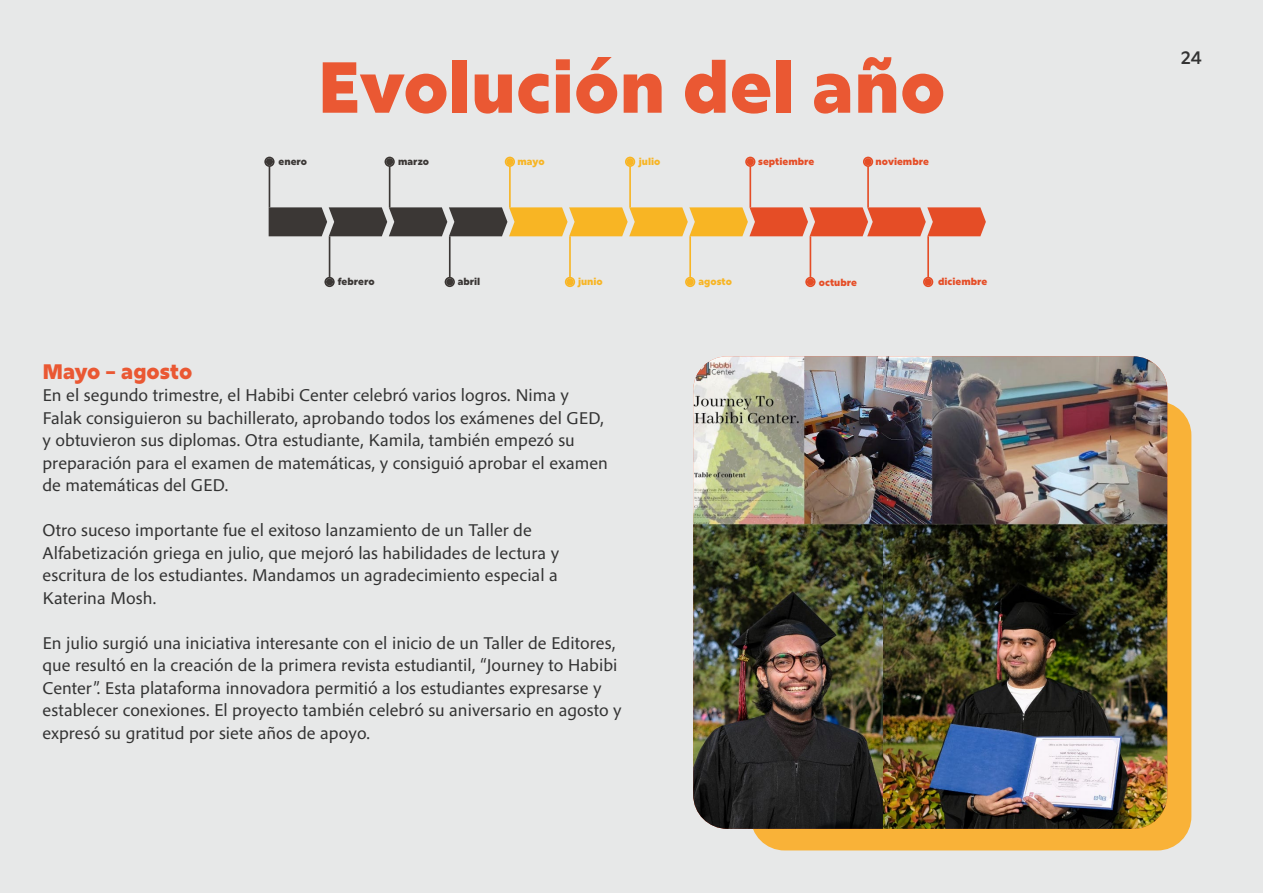
<style>
.page{position:relative;width:1263px;height:893px;background:#e7e8e8}
.page>*{position:absolute;margin:0;border:0;box-sizing:border-box;transform-origin:0 0}
.t1{font:900 72px "Rig Sans";color:#ea5833}
.t2{font:900 21px "Rig Sans";color:#ea5833}
.t3{font:18px/22.5px "Pelago VF";color:#333}
.t4{font:600 18px "Rig Sans";color:#333}
.t5{font:900 9.9px "Rig Sans";color:#e54d26}
.t6{font:900 9.9px "Rig Sans";color:#3b3735}
.t7{font:900 9.9px "Rig Sans";color:#f8b524}
</style>
<div class="page">
<div style="left:750px;top:401px;width:441px;height:449px;background:#f9b238;border-radius:34px"></div>
<img style="left:693px;top:356px;width:474px;height:473px">
<svg style="left:264px;top:157px;width:722px;height:130px"></svg>
<h1 class="t1" style="left:317px;top:43px;width:629px">Evolución del año</h1>
<p class="t6" style="left:279px;top:156px;width:30px">enero</p>
<p class="t6" style="left:398px;top:156px;width:32px">marzo</p>
<p class="t7" style="left:518px;top:156px;width:29px">mayo</p>
<p class="t7" style="left:639px;top:156px;width:23px">julio</p>
<p class="t5" style="left:758px;top:156px;width:58px">septiembre</p>
<p class="t5" style="left:876px;top:156px;width:55px">noviembre</p>
<p class="t6" style="left:338px;top:276px;width:38px">febrero</p>
<p class="t6" style="left:458px;top:276px;width:24px">abril</p>
<p class="t7" style="left:578px;top:276px;width:26px">junio</p>
<p class="t7" style="left:698px;top:276px;width:35px">agosto</p>
<p class="t5" style="left:819px;top:276px;width:40px">octubre</p>
<p class="t5" style="left:938px;top:276px;width:51px">diciembre</p>
<p class="t2" style="left:43px;top:358px;width:151px">Mayo – agosto</p>
<p class="t3" style="left:43px;top:384px;width:567px">En el segundo trimestre, el Habibi Center celebró varios logros. Nima y Falak consiguieron su bachillerato, aprobando todos los exámenes del GED, y obtuvieron sus diplomas. Otra estudiante, Kamila, también empezó su preparación para el examen de matemáticas, y consiguió aprobar el examen de matemáticas del GED.</p>
<p class="t3" style="left:43px;top:519px;width:518px">Otro suceso importante fue el exitoso lanzamiento de un Taller de Alfabetización griega en julio, que mejoró las habilidades de lectura y escritura de los estudiantes. Mandamos un agradecimiento especial a Katerina Mosh.</p>
<p class="t3" style="left:43px;top:631px;width:581px">En julio surgió una iniciativa interesante con el inicio de un Taller de Editores, que resultó en la creación de la primera revista estudiantil, “Journey to Habibi Center”. Esta plataforma innovadora permitió a los estudiantes expresarse y establecer conexiones. El proyecto también celebró su aniversario en agosto y expresó su gratitud por siete años de apoyo.</p>
<p class="t4" style="left:1181px;top:47px;width:22px">24</p>
</div>
